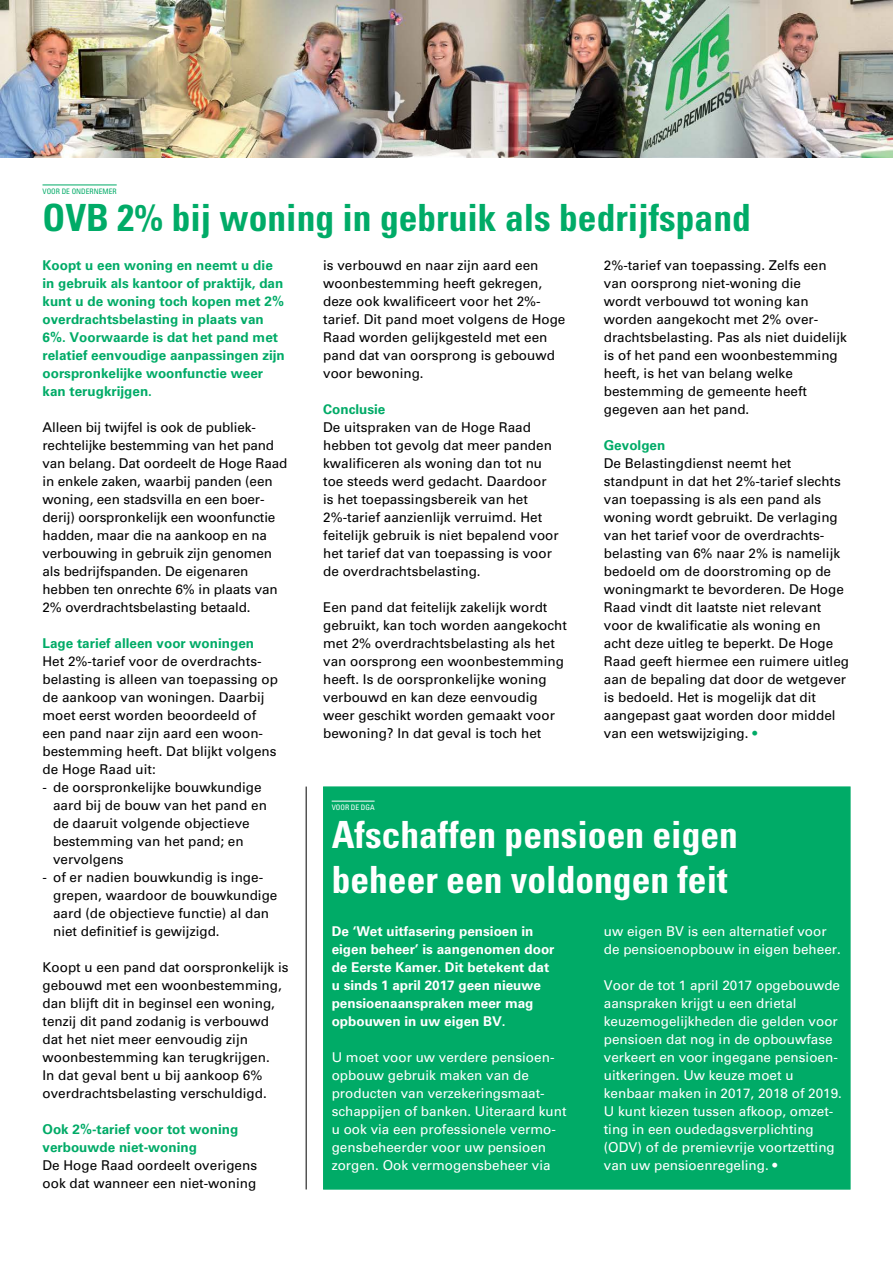
<style>
.page{position:relative;width:893px;height:1263px;background:#fff}
.page>*{position:absolute;margin:0;border:0;box-sizing:border-box;transform-origin:0 0}
.t1{font:700 condensed 37.5px/45px "Univers LT Std";color:#fff}
.t2{font:700 condensed 37.5px "Univers LT Std";color:#00ab67}
.t3{font:13.5px/18px "Univers LT Std";color:#000}
.t4{font:13.5px/18px "Univers LT Std";color:#fff}
.t5{font:700 13.5px/18px "Univers LT Std";color:#00ab67}
.t6{font:700 13.5px/18px "Univers LT Std";color:#fff}
.t7{font:condensed 7.5px "Univers LT Std";color:#00ab67}
.t8{font:condensed 7.5px "Univers LT Std";color:#fff}
.s1{color:#00ab67}
</style>
<div class="page">
<img style="left:0;top:0;width:893px;height:157px">
<div style="left:323px;top:786px;width:527px;height:403px;background:#00ab67;border:1px solid #00ab67"></div>
<hr style="left:43px;top:185px;width:74px;height:1px;background:#00ab67">
<hr style="left:332px;top:801px;width:43px;height:1px;background:#fff">
<hr style="left:306px;top:786px;width:1px;height:403px;background:#000">
<p class="t7" style="left:43px;top:187px;width:76px">VOOR DE ONDERNEMER</p>
<h1 class="t2" style="left:43px;top:195px;width:710px">OVB 2% bij woning in gebruik als bedrijfspand</h1>
<p class="t5" style="left:43px;top:256px;width:244px">Koopt u een woning en neemt u die in gebruik als kantoor of praktijk, dan kunt u de woning toch kopen met 2% overdrachtsbelasting in plaats van 6%. Voorwaarde is dat het pand met relatief eenvoudige aanpassingen zijn oorspronkelijke woonfunctie weer kan terugkrijgen.</p>
<p class="t3" style="left:43px;top:418px;width:246px">Alleen bij twijfel is ook de publiek&shy;rechtelijke bestemming van het pand van belang. Dat oordeelt de Hoge Raad in enkele zaken, waarbij panden (een woning, een stadsvilla en een boer&shy;derij) oorspronkelijk een woonfunctie hadden, maar die na aankoop en na verbouwing in gebruik zijn genomen als bedrijfspanden. De eigenaren hebben ten onrechte 6% in plaats van 2% overdrachtsbelasting betaald.</p>
<p class="t5" style="left:43px;top:634px;width:213px">Lage tarief alleen voor woningen</p>
<p class="t3" style="left:43px;top:652px;width:237px">Het 2%-tarief voor de overdrachts&shy;belasting is alleen van toepassing op de aankoop van woningen. Daarbij moet eerst worden beoordeeld of een pand naar zijn aard een woon&shy;bestemming heeft. Dat blijkt volgens de Hoge Raad uit:</p>
<p class="t3" style="left:53px;top:778px;width:215px;text-indent:-11px">- de oorspronkelijke bouwkundige aard bij de bouw van het pand en de daaruit volgende objectieve bestemming van het pand; en vervolgens</p>
<p class="t3" style="left:53px;top:868px;width:226px;text-indent:-11px">- of er nadien bouwkundig is inge&shy;grepen, waardoor de bouwkundige aard (de objectieve functie) al dan niet definitief is gewijzigd.</p>
<p class="t3" style="left:43px;top:958px;width:248px">Koopt u een pand dat oorspronkelijk is gebouwd met een woonbestemming, dan blijft dit in beginsel een woning, tenzij dit pand zodanig is verbouwd dat het niet meer eenvoudig zijn woonbestemming kan terugkrijgen.<br>In dat geval bent u bij aankoop 6% overdrachtsbelasting verschuldigd.</p>
<p class="t5" style="left:43px;top:1120px;width:197px">Ook 2%-tarief voor tot woning verbouwde niet-woning</p>
<p class="t3" style="left:43px;top:1156px;width:216px">De Hoge Raad oordeelt overigens ook dat wanneer een niet-woning</p>
<p class="t3" style="left:323px;top:256px;width:244px">is verbouwd en naar zijn aard een woonbestemming heeft gekregen, deze ook kwalificeert voor het 2%- tarief. Dit pand moet volgens de Hoge<br>Raad worden gelijkgesteld met een pand dat van oorsprong is gebouwd voor bewoning.</p>
<p class="t5" style="left:323px;top:400px;width:64px">Conclusie</p>
<p class="t3" style="left:323px;top:418px;width:237px">De uitspraken van de Hoge Raad hebben tot gevolg dat meer panden kwalificeren als woning dan tot nu toe steeds werd gedacht. Daardoor is het toepassingsbereik van het 2%-tarief aanzienlijk verruimd. Het feitelijk gebruik is niet bepalend voor het tarief dat van toepassing is voor de overdrachtsbelasting.</p>
<p class="t3" style="left:323px;top:598px;width:245px">Een pand dat feitelijk zakelijk wordt gebruikt, kan toch worden aangekocht met 2% overdrachtsbelasting als het van oorsprong een woonbestemming heeft. Is de oorspronkelijke woning verbouwd en kan deze eenvoudig weer geschikt worden gemaakt voor bewoning? In dat geval is toch het</p>
<p class="t3" style="left:604px;top:256px;width:245px">2%-tarief van toepassing. Zelfs een van oorsprong niet-woning die<br>wordt verbouwd tot woning kan worden aangekocht met 2% over&shy;drachtsbelasting. Pas als niet duidelijk is of het pand een woonbestemming heeft, is het van belang welke bestemming de gemeente heeft gegeven aan het pand.</p>
<p class="t5" style="left:604px;top:436px;width:63px">Gevolgen</p>
<p class="t3" style="left:604px;top:454px;width:247px">De Belastingdienst neemt het standpunt in dat het 2%-tarief slechts van toepassing is als een pand als woning wordt gebruikt. De verlaging van het tarief voor de overdrachts&shy;belasting van 6% naar 2% is namelijk bedoeld om de doorstroming op de woningmarkt te bevorderen. De Hoge Raad vindt dit laatste niet relevant voor de kwalificatie als woning en acht deze uitleg te beperkt. De Hoge Raad geeft hiermee een ruimere uitleg aan de bepaling dat door de wetgever is bedoeld. Het is mogelijk dat dit aangepast gaat worden door middel van een wetswijziging. <span class="s1">•</span></p>
<p class="t8" style="left:332px;top:803px;width:44px">VOOR DE DGA</p>
<h1 class="t1" style="left:332px;top:812px;width:408px">Afschaffen pensioen eigen beheer een voldongen feit</h1>
<p class="t6" style="left:332px;top:922px;width:224px">De ‘Wet uitfasering pensioen in eigen beheer’ is aangenomen door de Eerste Kamer. Dit betekent dat u sinds 1 april 2017 geen nieuwe pensioenaanspraken meer mag opbouwen in uw eigen BV.</p>
<p class="t4" style="left:332px;top:1048px;width:236px">U moet voor uw verdere pensioen&shy;opbouw gebruik maken van de producten van verzekeringsmaat&shy;schappijen of banken. Uiteraard kunt u ook via een professionele vermo&shy;gensbeheerder voor uw pensioen zorgen. Ook vermogensbeheer via</p>
<p class="t4" style="left:604px;top:922px;width:239px">uw eigen BV is een alternatief voor de pensioenopbouw in eigen beheer.</p>
<p class="t4" style="left:604px;top:976px;width:240px">Voor de tot 1 april 2017 opgebouwde aanspraken krijgt u een drietal keuzemogelijkheden die gelden voor pensioen dat nog in de opbouwfase verkeert en voor ingegane pensioen&shy;uitkeringen. Uw keuze moet u kenbaar maken in 2017, 2018 of 2019.<br>U kunt kiezen tussen afkoop, omzet&shy;ting in een oudedagsverplichting (ODV) of de premievrije voortzetting van uw pensioenregeling. •</p>
</div>
